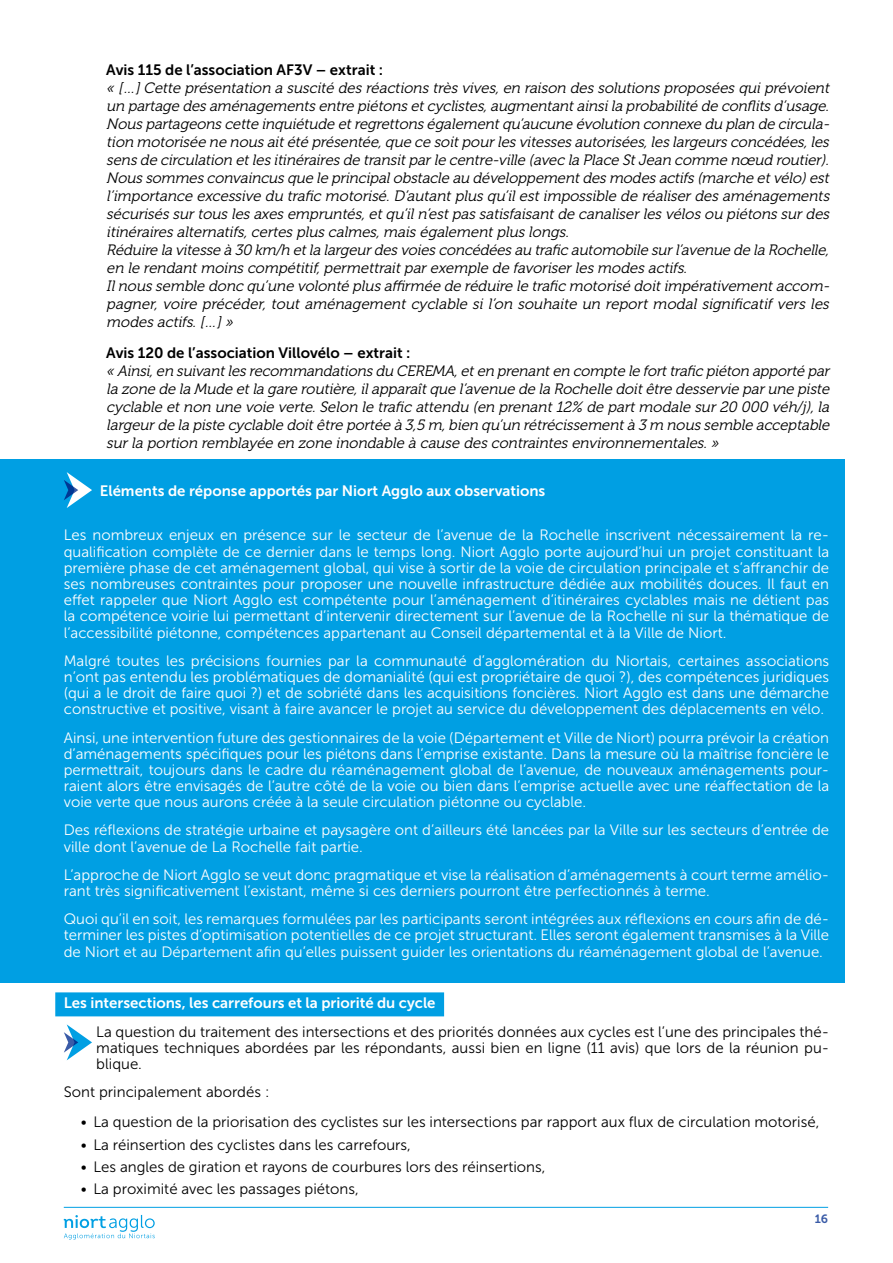
<style>
.page{position:relative;width:893px;height:1263px;background:#fff}
.page>*{position:absolute;margin:0;border:0;box-sizing:border-box;transform-origin:0 0}
.t1{font:15px/16.2px "Museo Sans 300";color:#fff;text-align:justify}
.t2{font:italic 15px/18px "Museo 300";color:#000}
.t3{font:15px/16.2px "Museo Sans 300";color:#000;text-align:justify}
.t4{font:15px "Museo Sans 700";color:#fff}
.t5{font:15px "Museo Sans 700";color:#000}
.t6{font:12px "Museo Sans 700";color:#3a5ba7}
</style>
<div class="page">
<div style="left:0;top:459px;width:844px;height:523px;background:#009fe3"></div>
<div style="left:55px;top:992px;width:389px;height:24px;background:#009fe3"></div>
<svg style="left:64px;top:472px;width:28px;height:36px"></svg>
<svg style="left:64px;top:1024px;width:28px;height:36px"></svg>
<hr style="left:64px;top:1207px;width:764px;height:1px;background:#009fe3">
<svg style="left:64px;top:1215px;width:91px;height:24px"></svg>
<p class="t5" style="left:106px;top:61px;width:278px">Avis 115 de l’association AF3V – extrait :</p>
<p class="t2" style="left:106px;top:79px;width:728px">« […]Cette présentation a suscité desréactionstrèsvives,en raison dessolutionsproposéesquiprévoient un partage desaménagementsentre piétonsetcyclistes,augmentantainsila probabilité de conflitsd’usage.<br>Nouspartageonscette inquiétude etregrettonségalementqu’aucune évolution connexe du plan de circula&shy;tion motorisée ne nousaitété présentée,que ce soitpourlesvitessesautorisées,leslargeursconcédées,les sensde circulation etlesitinérairesde transitparle centre-ville (avec la Place StJean comme nœud routier).<br>Noussommesconvaincusque le principalobstacle au développementdesmodesactifs(marche etvélo)est l’importance excessive du trafic motorisé.D’autantplusqu’ilestimpossible de réaliserdesaménagements sécuriséssurtouslesaxesempruntés,etqu’iln’estpassatisfaisantde canaliserlesvélosou piétonssurdes itinérairesalternatifs,certespluscalmes,maiségalementpluslongs.<br>Réduire la vitesse à 30 km/h etla largeurdesvoiesconcédéesau trafic automobile surl’avenue de la Rochelle, en le rendantmoinscompétitif,permettraitparexemple de favoriserlesmodesactifs.<br>Ilnoussemble donc qu’une volonté plusaffirmée de réduire le trafic motorisé doitimpérativementaccom&shy;pagner, voire précéder, tout aménagement cyclable si l’on souhaite un report modal significatif vers les modesactifs. […]»</p>
<p class="t5" style="left:106px;top:344px;width:306px">Avis 120 de l’association Villovélo – extrait :</p>
<p class="t2" style="left:106px;top:362px;width:728px;text-align:justify">« Ainsi,en suivantlesrecommandationsdu CEREMA,eten prenanten compte le forttrafic piéton apporté par la zone de la Mude etla gare routière,ilapparaîtque l’avenue de la Rochelle doitêtre desservie parune piste cyclable etnon une voie verte.Selon le trafic attendu (en prenant12% de partmodale sur20 000 véh/j),la largeurde la piste cyclable doitêtre portée à 3,5 m,bien qu’un rétrécissementà 3 m noussemble acceptable surla portion remblayée en zone inondable à cause descontraintesenvironnementales. »</p>
<p class="t4" style="left:100px;top:482px;width:447px">Eléments de réponse apportés par Niort Agglo aux observations</p>
<p class="t1" style="left:64px;top:527px;width:767px">Les nombreux enjeux en présence sur le secteur de l’avenue de la Rochelle inscrivent nécessairement la re&shy;qualification complète de ce dernier dans le temps long. Niort Agglo porte aujourd’hui un projet constituant la première phase de cet aménagement global, qui vise à sortir de la voie de circulation principale et s’affranchir de ses nombreuses contraintes pour proposer une nouvelle infrastructure dédiée aux mobilités douces. Il faut en effet rappeler que Niort Agglo est compétente pour l’aménagement d’itinéraires cyclables mais ne détient pas la compétence voirie lui permettant d’intervenir directement sur l’avenue de la Rochelle ni sur la thématique de l’accessibilité piétonne, compétences appartenant au Conseil départemental et à la Ville de Niort.</p>
<p class="t1" style="left:64px;top:653px;width:767px">Malgré toutes les précisions fournies par la communauté d’agglomération du Niortais, certaines associations n’ont pas entendu les problématiques de domanialité (qui est propriétaire de quoi ?), des compétences juridiques (qui a le droit de faire quoi ?) et de sobriété dans les acquisitions foncières. Niort Agglo est dans une démarche constructive et positive, visant à faire avancer le projet au service du développement des déplacements en vélo.</p>
<p class="t1" style="left:64px;top:729px;width:767px">Ainsi, une intervention future des gestionnaires de la voie (Département et Ville de Niort) pourra prévoir la création d’aménagements spécifiques pour les piétons dans l’emprise existante. Dans la mesure où la maîtrise foncière le permettrait, toujours dans le cadre du réaménagement global de l’avenue, de nouveaux aménagements pour&shy;raient alors être envisagés de l’autre côté de la voie ou bien dans l’emprise actuelle avec une réaffectation de la voie verte que nous aurons créée à la seule circulation piétonne ou cyclable.</p>
<p class="t1" style="left:64px;top:822px;width:767px">Des réflexions de stratégie urbaine et paysagère ont d’ailleurs été lancées par la Ville sur les secteurs d’entrée de ville dont l’avenue de La Rochelle fait partie.</p>
<p class="t1" style="left:64px;top:867px;width:767px">L’approche de Niort Agglo se veut donc pragmatique et vise la réalisation d’aménagements à court terme amélio&shy;rant très significativement l’existant, même si ces derniers pourront être perfectionnés à terme.</p>
<p class="t1" style="left:64px;top:911px;width:767px">Quoi qu’il en soit, les remarques formulées par les participants seront intégrées aux réflexions en cours afin de dé&shy;terminer les pistes d’optimisation potentielles de ce projet structurant. Elles seront également transmises à la Ville de Niort et au Département afin qu’elles puissent guider les orientations du réaménagement global de l’avenue.</p>
<p class="t4" style="left:64px;top:994px;width:373px">Les intersections, les carrefours et la priorité du cycle</p>
<p class="t3" style="left:96px;top:1024px;width:734px">La question du traitement des intersections et des priorités données aux cycles est l’une des principales thé&shy;matiques techniques abordées par les répondants, aussi bien en ligne (11 avis) que lors de la réunion pu&shy;blique.</p>
<p class="t3" style="left:64px;top:1084px;width:207px">Sont principalement abordés :</p>
<p class="t3" style="left:81px;top:1114px;width:740px">• La question de la priorisation des cyclistes sur les intersections par rapport aux flux de circulation motorisé,</p>
<p class="t3" style="left:81px;top:1136px;width:332px">• La réinsertion des cyclistes dans les carrefours,</p>
<p class="t3" style="left:81px;top:1159px;width:466px">• Les angles de giration et rayons de courbures lors des réinsertions,</p>
<p class="t3" style="left:81px;top:1181px;width:279px">• La proximité avec les passages piétons,</p>
<p class="t6" style="left:815px;top:1212px;width:15px">16</p>
</div>
